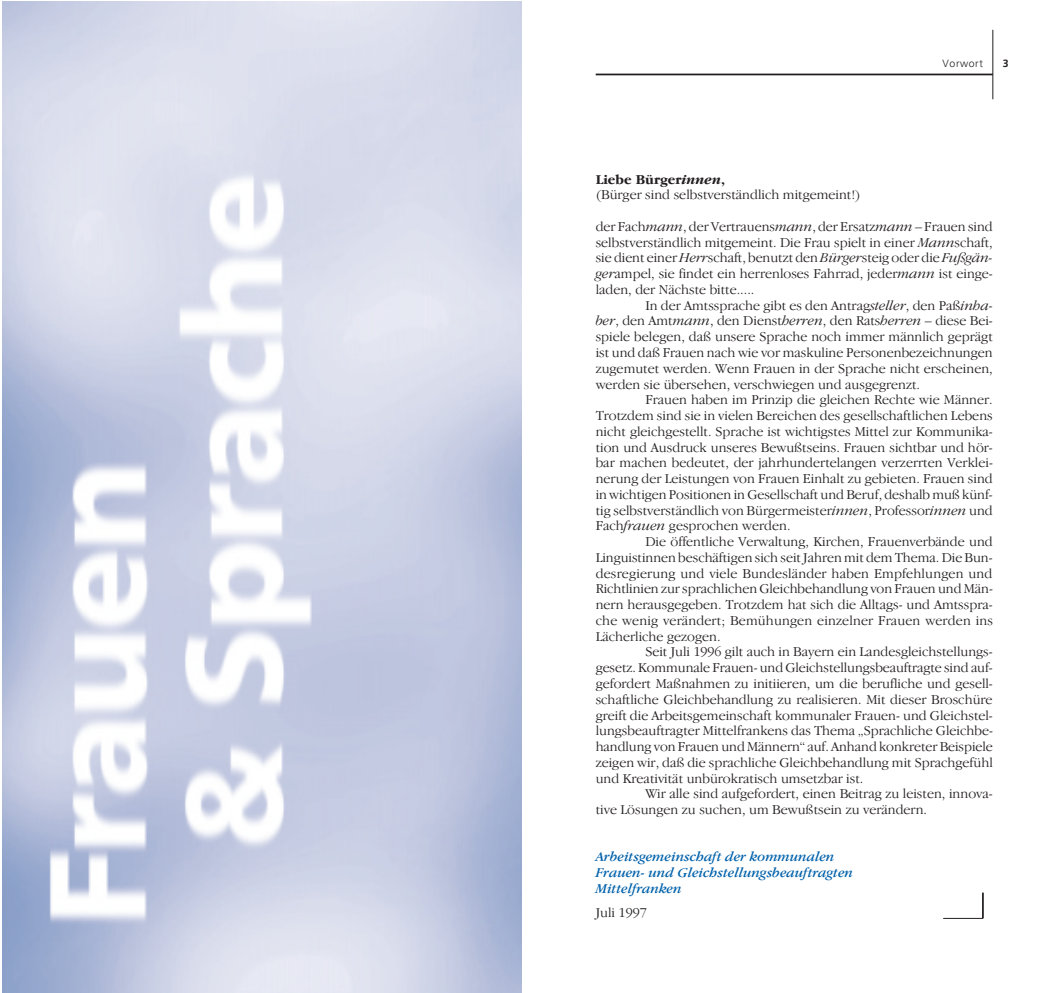
<style>
.page{position:relative;width:1042px;height:993px;background:#fff}
.page>*{position:absolute;margin:0;border:0;box-sizing:border-box;transform-origin:0 0}
.t1{font:300 14px/15.8px "Garamond IT Cby BT";color:#231f20;text-align:justify}
.t2{font:italic 14px/15.8px "Garamond IT Cby BT";color:#0161aa}
.t3{font:300 10.5px "Frutiger";letter-spacing:.055em;color:#231f20}
.t4{font:700 10.5px "Frutiger";color:#231f20}
.s1{font-weight:700}
.s2{font-weight:700;font-style:italic}
.s3{font-style:italic}
</style>
<div class="page">
<hr style="left:595px;top:74px;width:397px;height:1px;background:#231f20">
<hr style="left:992px;top:30px;width:1px;height:69px;background:#231f20">
<hr style="left:943px;top:917px;width:39px;height:1px;background:#231f20">
<hr style="left:981px;top:892px;width:2px;height:26px;background:#231f20">
<img style="left:2px;top:2px;width:519px;height:990px">
<p class="t3" style="left:942px;top:60px;width:42px">Vorwort</p>
<p class="t4" style="left:1002px;top:60px;width:7px">3</p>
<p class="t1" style="left:595px;top:172px;width:266px"><span class="s1">Liebe Bürger</span><span class="s2">innen</span><span class="s1">,<br></span>(Bürger sind selbstverständlich mitgemeint!)</p>
<p class="t1" style="left:595px;top:220px;width:398px">der Fach<span class="s3">mann</span>, der Vertrauens<span class="s3">mann</span>, der Ersatz<span class="s3">mann</span> – Frauen sind selbstverständlich mitgemeint. Die Frau spielt in einer <span class="s3">Mann</span>schaft, sie dient einer <span class="s3">Herr</span>schaft, benutzt den <span class="s3">Bürger</span>steig oder die <span class="s3">Fußgän&shy;ger</span>ampel, sie findet ein herrenloses Fahrrad, jeder<span class="s3">mann</span> ist einge&shy;laden, der Nächste bitte.....</p>
<p class="t1" style="left:595px;top:298px;width:398px;text-indent:50px">In der Amtssprache gibt es den Antrag<span class="s3">steller</span>, den Paß<span class="s3">inha&shy;ber</span>, den Amt<span class="s3">mann</span>, den Dienst<span class="s3">herren</span>, den Rats<span class="s3">herren</span> – diese Bei&shy;spiele belegen, daß unsere Sprache noch immer männlich geprägt ist und daß Frauen nach wie vor maskuline Personenbezeichnungen zugemutet werden. Wenn Frauen in der Sprache nicht erscheinen, werden sie übersehen, verschwiegen und ausgegrenzt.</p>
<p class="t1" style="left:595px;top:393px;width:398px;text-indent:50px">Frauen haben im Prinzip die gleichen Rechte wie Männer.<br>Trotzdem sind sie in vielen Bereichen des gesellschaftlichen Lebens nicht gleichgestellt. Sprache ist wichtigstes Mittel zur Kommunika&shy;tion und Ausdruck unseres Bewußtseins. Frauen sichtbar und hör&shy;bar machen bedeutet, der jahrhundertelangen verzerrten Verklei&shy;nerung der Leistungen von Frauen Einhalt zu gebieten. Frauen sind in wichtigen Positionen in Gesellschaft und Beruf, deshalb muß künf&shy;tig selbstverständlich von Bürgermeister<span class="s3">innen</span>, Professor<span class="s3">innen</span> und Fach<span class="s3">frauen</span> gesprochen werden.</p>
<p class="t1" style="left:595px;top:535px;width:399px;text-indent:50px">Die öffentliche Verwaltung, Kirchen, Frauenverbände und Linguistinnen beschäftigen sich seit Jahren mit dem Thema. Die Bun&shy;desregierung und viele Bundesländer haben Empfehlungen und Richtlinien zur sprachlichen Gleichbehandlung von Frauen und Män&shy;nern herausgegeben. Trotzdem hat sich die Alltags- und Amtsspra&shy;che wenig verändert; Bemühungen einzelner Frauen werden ins Lächerliche gezogen.</p>
<p class="t1" style="left:595px;top:645px;width:398px;text-indent:50px">Seit Juli 1996 gilt auch in Bayern ein Landesgleichstellungs&shy;gesetz. Kommunale Frauen- und Gleichstellungsbeauftragte sind auf&shy;gefordert Maßnahmen zu initiieren, um die berufliche und gesell&shy;schaftliche Gleichbehandlung zu realisieren. Mit dieser Broschüre greift die Arbeitsgemeinschaft kommunaler Frauen- und Gleichstel&shy;lungsbeauftragter Mittelfrankens das Thema „Sprachliche Gleichbe&shy;handlung von Frauen und Männern“ auf. Anhand konkreter Beispiele zeigen wir, daß die sprachliche Gleichbehandlung mit Sprachgefühl und Kreativität unbürokratisch umsetzbar ist.</p>
<p class="t1" style="left:595px;top:787px;width:398px;text-indent:50px">Wir alle sind aufgefordert, einen Beitrag zu leisten, innova&shy;tive Lösungen zu suchen, um Bewußtsein zu verändern.</p>
<p class="t2" style="left:595px;top:850px;width:259px">Arbeitsgemeinschaft der kommunalen<br>Frauen- und Gleichstellungsbeauftragten<br>Mittelfranken</p>
<p class="t1" style="left:595px;top:905px;width:53px">Juli 1997</p>
</div>
